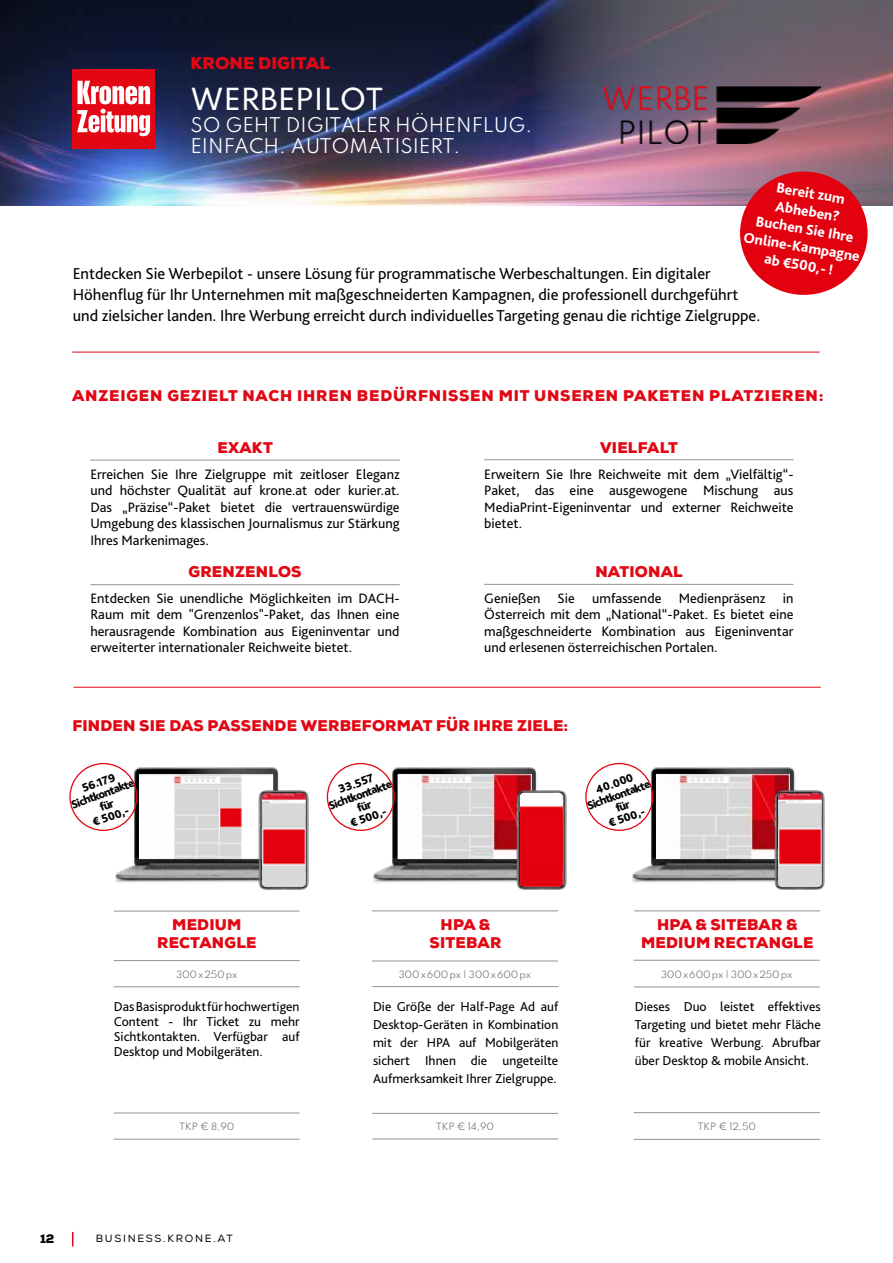
<style>
.page{position:relative;width:893px;height:1263px;background:#fff}
.page>*{position:absolute;margin:0;border:0;box-sizing:border-box;transform-origin:0 0}
.t1{font:500 27px "Spartan";color:#fff}
.t2{font:18px/21px "Spartan";color:#fff}
.t3{font:16.5px/21px "Bliss Pro";color:#000}
.t4{font:900 16.5px "Nexa";letter-spacing:.005em;color:#e30613}
.t5{font:900 15px/18px "Nexa";letter-spacing:.015em;color:#e30613;text-align:center}
.t6{font:900 15px "Nexa";letter-spacing:.055em;color:#e30613}
.t7{font:800 15px/18px "Bliss Pro";color:#fff;text-align:center}
.t8{font:14.25px/16.5px "Bliss Pro";color:#000;text-align:justify}
.t9{font:13.5px/18px "Bliss Pro";color:#000;text-align:justify}
.t10{font:800 12px/12px "Bliss Pro";color:#000;text-align:center}
.t11{font:900 12px "Nexa";color:#000}
.t12{font:10.5px "Nexa";letter-spacing:.165em;color:#000}
.t13{font:9px "Spartan";letter-spacing:-.01em;color:#737373}
</style>
<div class="page">
<svg style="left:72px;top:1232px;width:1px;height:14px"></svg>
<img style="left:0;top:0;width:532px;height:205px">
<div style="left:72px;top:69px;width:83px;height:80px;background:#e30613"></div>
<svg style="left:77px;top:81px;width:73px;height:55px"></svg>
<hr style="left:90px;top:460px;width:310px;height:1px;background:#929292">
<hr style="left:484px;top:459px;width:309px;height:1px;background:#929292">
<hr style="left:484px;top:584px;width:309px;height:1px;background:#929292">
<hr style="left:90px;top:584px;width:310px;height:1px;background:#929292">
<img style="left:110px;top:765px;width:169px;height:118px">
<img style="left:140px;top:775px;width:132px;height:84px">
<img style="left:258px;top:790px;width:51px;height:100px">
<img style="left:262px;top:793px;width:44px;height:94px">
<img style="left:262px;top:871px;width:44px;height:11px">
<img style="left:626px;top:765px;width:170px;height:118px">
<img style="left:656px;top:774px;width:133px;height:85px">
<img style="left:368px;top:765px;width:169px;height:118px">
<svg style="left:401px;top:858px;width:28px;height:1px"></svg>
<img style="left:398px;top:774px;width:133px;height:84px">
<img style="left:516px;top:790px;width:51px;height:100px">
<img style="left:520px;top:793px;width:43px;height:66px">
<img style="left:520px;top:859px;width:43px;height:28px">
<img style="left:774px;top:790px;width:51px;height:100px">
<img style="left:778px;top:793px;width:44px;height:78px">
<img style="left:778px;top:871px;width:44px;height:5px">
<img style="left:778px;top:876px;width:44px;height:11px">
<div style="left:69px;top:763px;width:68px;height:68px;border:1px solid #e30613;border-radius:50%"></div>
<div style="left:327px;top:763px;width:68px;height:68px;border:1px solid #e30613;border-radius:50%"></div>
<div style="left:585px;top:763px;width:68px;height:68px;border:1px solid #e30613;border-radius:50%"></div>
<hr style="left:114px;top:911px;width:186px;height:1px;background:#929292">
<hr style="left:372px;top:911px;width:186px;height:1px;background:#929292">
<hr style="left:634px;top:911px;width:186px;height:1px;background:#929292">
<hr style="left:114px;top:960px;width:186px;height:1px;background:#929292">
<hr style="left:114px;top:1113px;width:186px;height:1px;background:#929292">
<hr style="left:372px;top:961px;width:186px;height:1px;background:#929292">
<hr style="left:372px;top:1113px;width:186px;height:1px;background:#929292">
<hr style="left:634px;top:960px;width:186px;height:1px;background:#929292">
<hr style="left:634px;top:1112px;width:186px;height:1px;background:#929292">
<hr style="left:114px;top:986px;width:186px;height:1px;background:#929292">
<hr style="left:114px;top:1139px;width:186px;height:1px;background:#929292">
<hr style="left:373px;top:986px;width:185px;height:1px;background:#929292">
<hr style="left:373px;top:1139px;width:185px;height:1px;background:#929292">
<hr style="left:634px;top:987px;width:186px;height:1px;background:#929292">
<hr style="left:634px;top:1139px;width:186px;height:1px;background:#929292">
<hr style="left:72px;top:352px;width:748px;height:1px;background:#e30613">
<hr style="left:73px;top:687px;width:748px;height:1px;background:#e30613">
<svg style="left:532px;top:0;width:361px;height:220px;background:#846b7e"></svg>
<img style="left:603px;top:87px;width:218px;height:56px">
<div style="left:740px;top:172px;width:128px;height:123px;background:#e3000f;border-radius:50%"></div>
<div style="left:520px;top:793px;width:43px;height:13px;background:#fff;border-radius:4px"></div>
<p class="t4" style="left:191px;top:53px;width:141px">KRONE DIGITAL</p>
<h1 class="t1" style="left:190px;top:78px;width:195px">WERBEPILOT</h1>
<p class="t2" style="left:190px;top:114px;width:343px">SO GEHT DIGITALER HÖHENFLUG.<br>EINFACH. AUTOMATISIERT.</p>
<p class="t7" style="left:755px;top:174px;width:119px;rotate:10deg">Bereit zum<br>Abheben?<br>Buchen Sie Ihre<br>Online-Kampagne ab €500,- !</p>
<p class="t3" style="left:73px;top:262px;width:689px">Entdecken Sie Werbepilot - unsere Lösung für programmatische Werbeschaltungen. Ein digitaler<br>Höhenflug für Ihr Unternehmen mit maßgeschneiderten Kampagnen, die professionell durchgeführt und zielsicher landen. Ihre Werbung erreicht durch individuelles Targeting genau die richtige Zielgruppe.</p>
<p class="t6" style="left:72px;top:386px;width:753px">ANZEIGEN GEZIELT NACH IHREN BEDÜRFNISSEN MIT UNSEREN PAKETEN PLATZIEREN:</p>
<p class="t5" style="left:218px;top:439px;width:57px">EXAKT</p>
<p class="t8" style="left:90px;top:466px;width:311px">Erreichen Sie Ihre Zielgruppe mit zeitloser Eleganz und höchster Qualität auf krone.at oder kurier.at.<br>Das „Präzise“-Paket bietet die vertrauenswürdige Umgebung des klassischen Journalismus zur Stärkung Ihres Markenimages.</p>
<p class="t5" style="left:188px;top:563px;width:115px">GRENZENLOS</p>
<p class="t8" style="left:90px;top:590px;width:311px">Entdecken Sie unendliche Möglichkeiten im DACH-Raum mit dem "Grenzenlos"-Paket, das Ihnen eine herausragende Kombination aus Eigeninventar und erweiterter internationaler Reichweite bietet.</p>
<p class="t5" style="left:600px;top:439px;width:79px">VIELFALT</p>
<p class="t8" style="left:484px;top:466px;width:311px">Erweitern Sie Ihre Reichweite mit dem „Vielfältig“- Paket, das eine ausgewogene Mischung aus MediaPrint-Eigeninventar und externer Reichweite bietet.</p>
<p class="t5" style="left:595px;top:563px;width:89px">NATIONAL</p>
<p class="t8" style="left:484px;top:590px;width:311px">Genießen Sie umfassende Medienpräsenz in Österreich mit dem „National“-Paket. Es bietet eine maßgeschneiderte Kombination aus Eigeninventar und erlesenen österreichischen Portalen.</p>
<p class="t5" style="left:72px;top:716px;width:497px">FINDEN SIE DAS PASSENDE WERBEFORMAT FÜR IHRE ZIELE:</p>
<p class="t10" style="left:65px;top:788px;width:68px;rotate:-20deg">56.179<br>Sichtkontakte für<br>€ 500,-</p>
<p class="t10" style="left:323px;top:789px;width:68px;rotate:-20deg">33.557<br>Sichtkontakte für<br>€ 500,-</p>
<p class="t10" style="left:581px;top:789px;width:68px;rotate:-20deg">40.000<br>Sichtkontakte für<br>€ 500,-</p>
<p class="t5" style="left:157px;top:916px;width:101px">MEDIUM<br>RECTANGLE</p>
<p class="t5" style="left:429px;top:916px;width:73px">HPA &amp;<br>SITEBAR</p>
<p class="t5" style="left:641px;top:916px;width:174px">HPA &amp; SITEBAR &amp;<br>MEDIUM RECTANGLE</p>
<p class="t13" style="left:176px;top:967px;width:63px">300x250px</p>
<p class="t13" style="left:399px;top:967px;width:134px">300x600px | 300x600px</p>
<p class="t13" style="left:661px;top:967px;width:133px">300x600px | 300x250px</p>
<p class="t9" style="left:114px;top:999px;width:187px;line-height:15px">Das Basisprodukt für hochwertigen Content - Ihr Ticket zu mehr Sichtkontakten. Verfügbar auf Desktop und Mobilgeräten.</p>
<p class="t9" style="left:373px;top:998px;width:187px">Die Größe der Half-Page Ad auf Desktop-Geräten in Kombination mit der HPA auf Mobilgeräten sichert Ihnen die ungeteilte Aufmerksamkeit Ihrer Zielgruppe.</p>
<p class="t9" style="left:635px;top:998px;width:187px">Dieses Duo leistet effektives Targeting und bietet mehr Fläche für kreative Werbung. Abrufbar über Desktop &amp; mobile Ansicht.</p>
<p class="t13" style="left:179px;top:1120px;width:57px">TKP € 8,90</p>
<p class="t11" style="left:40px;top:1230px;width:16px">12</p>
<p class="t12" style="left:96px;top:1232px;width:139px">BUSINESS.KRONE.AT</p>
<p class="t13" style="left:436px;top:1120px;width:60px">TKP € 14,90</p>
<p class="t13" style="left:697px;top:1120px;width:60px">TKP € 12,50</p>
</div>
